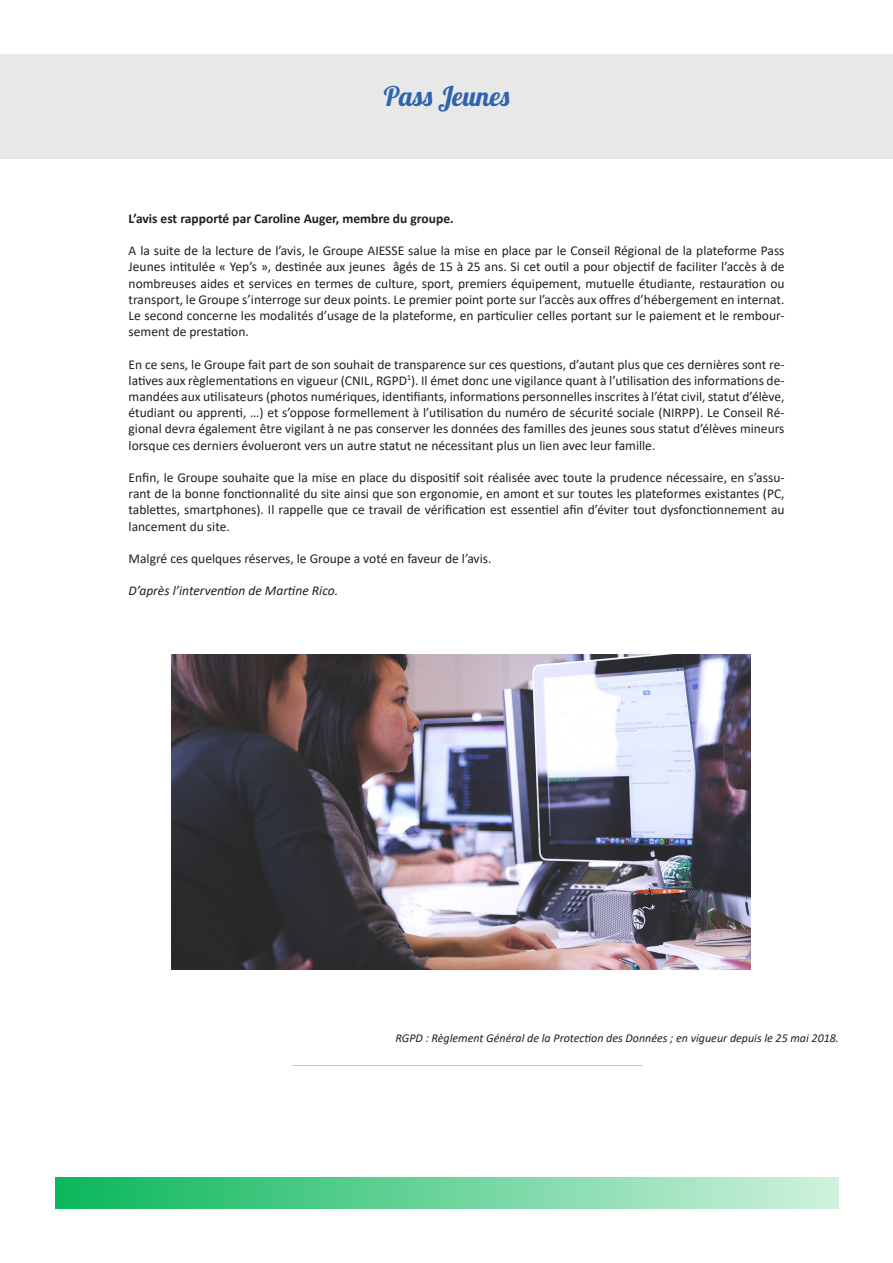
<style>
.page{position:relative;width:893px;height:1263px;background:#fff}
.page>*{position:absolute;margin:0;border:0;box-sizing:border-box;transform-origin:0 0}
.t1{font:27px "Lobster 1.4";letter-spacing:.02em;color:#2d63af}
.t2{font:13.5px/16.2px "Calibri";color:#231f20;text-align:justify}
.t3{font:700 13.5px "Calibri";color:#231f20}
.t4{font:italic 13.5px "Calibri";color:#231f20}
.t5{font:italic 12px "Calibri";color:#231f20}
</style>
<div class="page">
<div style="left:56px;top:1177px;width:783px;height:32px;background:linear-gradient(to right,#0ab75b,#cff1df)"></div>
<div style="left:0;top:54px;width:893px;height:104px;background:#e8e8e8"></div>
<img style="left:171px;top:655px;width:579px;height:314px">
<p class="t1" style="left:384px;top:79px;width:127px">Pass Jeunes</p>
<p class="t3" style="left:129px;top:209px;width:327px">L’avis est rapporté par Caroline Auger, membre du groupe.</p>
<p class="t2" style="left:129px;top:242px;width:657px">A la suite de la lecture de l’avis, le Groupe AIESSE salue la mise en place par le Conseil Régional de la plateforme Pass Jeunes intitulée « Yep’s », destinée aux jeunes âgés de 15 à 25 ans. Si cet outil a pour objectif de faciliter l’accès à de nombreuses aides et services en termes de culture, sport, premiers équipement, mutuelle étudiante, restauration ou transport, le Groupe s’interroge sur deux points. Le premier point porte sur l’accès aux offres d’hébergement en internat.<br>Le second concerne les modalités d’usage de la plateforme, en particulier celles portant sur le paiement et le rembour&shy;sement de prestation.</p>
<p class="t2" style="left:129px;top:356px;width:657px">En ce sens, le Groupe fait part de son souhait de transparence sur ces questions, d’autant plus que ces dernières sont re&shy;latives aux règlementations en vigueur (CNIL, RGPD<sup>1</sup>). Il émet donc une vigilance quant à l’utilisation des informations de&shy;mandées aux utilisateurs (photos numériques, identifiants, informations personnelles inscrites à l’état civil, statut d’élève, étudiant ou apprenti, …) et s’oppose formellement à l’utilisation du numéro de sécurité sociale (NIRPP). Le Conseil Ré&shy;gional devra également être vigilant à ne pas conserver les données des familles des jeunes sous statut d’élèves mineurs lorsque ces derniers évolueront vers un autre statut ne nécessitant plus un lien avec leur famille.</p>
<p class="t2" style="left:129px;top:469px;width:657px">Enfin, le Groupe souhaite que la mise en place du dispositif soit réalisée avec toute la prudence nécessaire, en s’assu&shy;rant de la bonne fonctionnalité du site ainsi que son ergonomie, en amont et sur toutes les plateformes existantes (PC, tablettes, smartphones). Il rappelle que ce travail de vérification est essentiel afin d’éviter tout dysfonctionnement au lancement du site.</p>
<p class="t2" style="left:129px;top:550px;width:364px">Malgré ces quelques réserves, le Groupe a voté en faveur de l’avis.</p>
<p class="t4" style="left:129px;top:581px;width:211px">D’après l’intervention de Martine Rico.</p>
<p class="t5" style="left:395px;top:1030px;width:445px">RGPD : Règlement Général de la Protection des Données ; en vigueur depuis le 25 mai 2018.</p>
</div>
